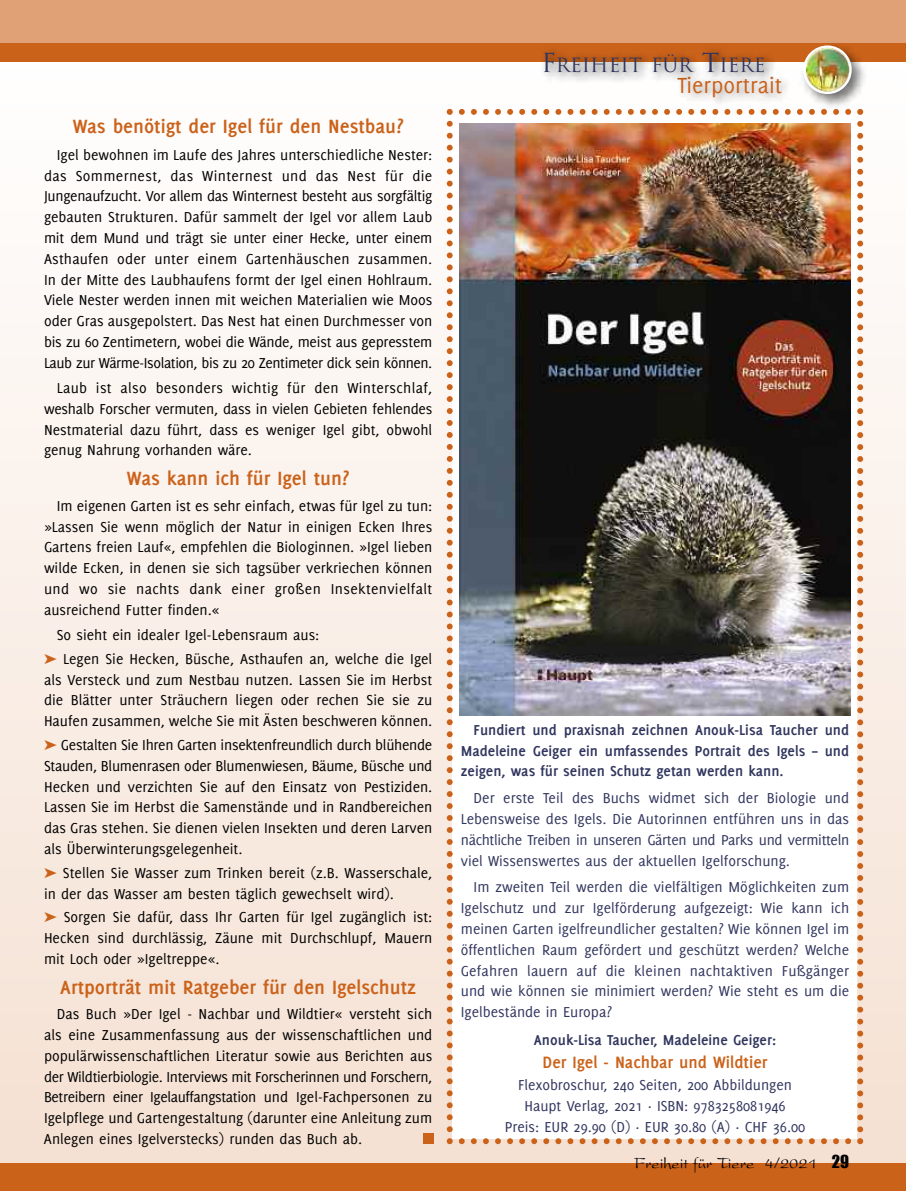
<style>
.page{position:relative;width:906px;height:1191px;background:#fff}
.page>*{position:absolute;margin:0;border:0;box-sizing:border-box;transform-origin:0 0}
.t1{font:24px "Delicious";color:#cb621a}
.t2{font:700 21px "Delicious";color:#cb621a}
.t3{font:19.2px "Trajan";color:#30355d}
.t4{font:700 18px "Delicious";color:#cb621a}
.t5{font:16.5px "President";color:#000}
.t6{font:15.75px/20.9px "Delicious";color:#000;text-align:justify}
.t7{font:15.75px/20.9px "Delicious";color:#30355d;text-align:justify}
.t8{font:700 15.75px/20.9px "Delicious";color:#30355d;text-align:justify}
.s1{color:#cb621a}
.s2{font-size:25.5px}
.s3{font-family:"Impact"}
</style>
<div class="page">
<div style="left:0;top:55px;width:906px;height:1135px;background:linear-gradient(to bottom,#fffefd,#f5e0d2)"></div>
<div style="left:0;top:1163px;width:906px;height:28px;background:#cb621a"></div>
<div style="left:0;top:0;width:906px;height:44px;background:#e0a176"></div>
<div style="left:0;top:43px;width:906px;height:18px;background:#cb621a"></div>
<img style="left:808px;top:52px;width:63px;height:62px">
<svg style="left:823px;top:45px;width:28px;height:49px"></svg>
<img style="left:218px;top:61px;width:590px;height:66px">
<img style="left:493px;top:46px;width:330px;height:61px">
<svg style="left:447px;top:109px;width:416px;height:1035px"></svg>
<img style="left:459px;top:123px;width:391px;height:592px">
<div style="left:459px;top:719px;width:391px;height:305px;background:#fff"></div>
<div style="left:423px;top:1133px;width:11px;height:11px;background:#cb621a"></div>
<h2 class="t2" style="left:73px;top:118px;width:332px">Was benötigt der Igel für den Nestbau?</h2>
<p class="t6" style="left:44px;top:145px;width:390px;text-indent:13px">Igel bewohnen im Laufe des Jahres unterschiedliche Nester: das Sommernest, das Winternest und das Nest für die Jungenaufzucht. Vor allem das Winternest besteht aus sorgfältig gebauten Strukturen. Dafür sammelt der Igel vor allem Laub mit dem Mund und trägt sie unter einer Hecke, unter einem Asthaufen oder unter einem Gartenhäuschen zusammen.<br>In der Mitte des Laubhaufens formt der Igel einen Hohlraum.<br>Viele Nester werden innen mit weichen Materialien wie Moos oder Gras ausgepolstert. Das Nest hat einen Durchmesser von bis zu 60 Zentimetern, wobei die Wände, meist aus gepresstem Laub zur Wärme-Isolation, bis zu 20 Zentimeter dick sein können.</p>
<p class="t6" style="left:44px;top:378px;width:390px;text-indent:13px">Laub ist also besonders wichtig für den Winterschlaf, weshalb Forscher vermuten, dass in vielen Gebieten fehlendes Nestmaterial dazu führt, dass es weniger Igel gibt, obwohl genug Nahrung vorhanden wäre.</p>
<h2 class="t2" style="left:127px;top:471px;width:224px">Was kann ich für Igel tun?</h2>
<p class="t6" style="left:44px;top:496px;width:390px;text-indent:13px">Im eigenen Garten ist es sehr einfach, etwas für Igel zu tun: »Lassen Sie wenn möglich der Natur in einigen Ecken Ihres Gartens freien Lauf«, empfehlen die Biologinnen. »Igel lieben wilde Ecken, in denen sie sich tagsüber verkriechen können und wo sie nachts dank einer großen Insektenvielfalt ausreichend Futter finden.«</p>
<p class="t6" style="left:44px;top:624px;width:390px;line-height:23.9px;text-indent:13px">So sieht ein idealer Igel-Lebensraum aus:<br><span class="s1">➤</span> Legen Sie Hecken, Büsche, Asthaufen an, welche die Igel</p>
<p class="t6" style="left:44px;top:670px;width:390px">als Versteck und zum Nestbau nutzen. Lassen Sie im Herbst die Blätter unter Sträuchern liegen oder rechen Sie sie zu Haufen zusammen, welche Sie mit Ästen beschweren können.</p>
<p class="t6" style="left:44px;top:735px;width:390px"><span class="s1">➤</span> Gestalten Sie Ihren Garten insektenfreundlich durch blühende Stauden, Blumenrasen oder Blumenwiesen, Bäume, Büsche und Hecken und verzichten Sie auf den Einsatz von Pestiziden.<br>Lassen Sie im Herbst die Samenstände und in Randbereichen das Gras stehen. Sie dienen vielen Insekten und deren Larven als Überwinterungsgelegenheit.</p>
<p class="t6" style="left:44px;top:863px;width:390px"><span class="s1">➤</span> Stellen Sie Wasser zum Trinken bereit (z.B. Wasserschale, in der das Wasser am besten täglich gewechselt wird).</p>
<p class="t6" style="left:44px;top:908px;width:390px"><span class="s1">➤</span> Sorgen Sie dafür, dass Ihr Garten für Igel zugänglich ist:<br>Hecken sind durchlässig, Zäune mit Durchschlupf, Mauern mit Loch oder »Igeltreppe«.</p>
<h2 class="t2" style="left:60px;top:979px;width:357px">Artporträt mit Ratgeber für den Igelschutz</h2>
<p class="t6" style="left:44px;top:1004px;width:390px;text-indent:13px">Das Buch »Der Igel - Nachbar und Wildtier« versteht sich als eine Zusammenfassung aus der wissenschaftlichen und populärwissenschaftlichen Literatur sowie aus Berichten aus der Wildtierbiologie. Interviews mit Forscherinnen und Forschern, Betreibern einer Igelauffangstation und Igel-Fachpersonen zu Igelpflege und Gartengestaltung (darunter eine Anleitung zum Anlegen eines Igelverstecks) runden das Buch ab.</p>
<p class="t3" style="left:541px;top:54px;width:226px"><span class="s2">F</span>REIHEIT FÜR <span class="s2">T</span>IERE</p>
<h1 class="t1" style="left:677px;top:76px;width:106px">Tierportrait</h1>
<p class="t8" style="left:461px;top:720px;width:390px;text-indent:13px">Fundiert und praxisnah zeichnen Anouk-Lisa Taucher und Madeleine Geiger ein umfassendes Portrait des Igels – und zeigen, was für seinen Schutz getan werden kann.</p>
<p class="t7" style="left:461px;top:788px;width:390px;text-indent:13px">Der erste Teil des Buchs widmet sich der Biologie und Lebensweise des Igels. Die Autorinnen entführen uns in das nächtliche Treiben in unseren Gärten und Parks und vermitteln viel Wissenswertes aus der aktuellen Igelforschung.</p>
<p class="t7" style="left:461px;top:878px;width:390px;text-indent:13px">Im zweiten Teil werden die vielfältigen Möglichkeiten zum Igelschutz und zur Igelförderung aufgezeigt: Wie kann ich meinen Garten igelfreundlicher gestalten? Wie können Igel im öffentlichen Raum gefördert und geschützt werden? Welche Gefahren lauern auf die kleinen nachtaktiven Fußgänger und wie können sie minimiert werden? Wie steht es um die Igelbestände in Europa?</p>
<p class="t8" style="left:534px;top:1030px;width:244px">Anouk-Lisa Taucher, Madeleine Geiger:</p>
<p class="t4" style="left:542px;top:1055px;width:227px">Der Igel - Nachbar und Wildtier</p>
<p class="t7" style="left:505px;top:1075px;width:302px;text-align:center">Flexobroschur, 240 Seiten, 200 Abbildungen<br>Haupt Verlag, 2021 · ISBN: 9783258081946<br>Preis: EUR 29.90 (D) · EUR 30.80 (A) · CHF 36.00</p>
<p class="t5" style="left:634px;top:1158px;width:217px">Freiheit für Tiere 4/2021 <span class="s3">29</span></p>
</div>
